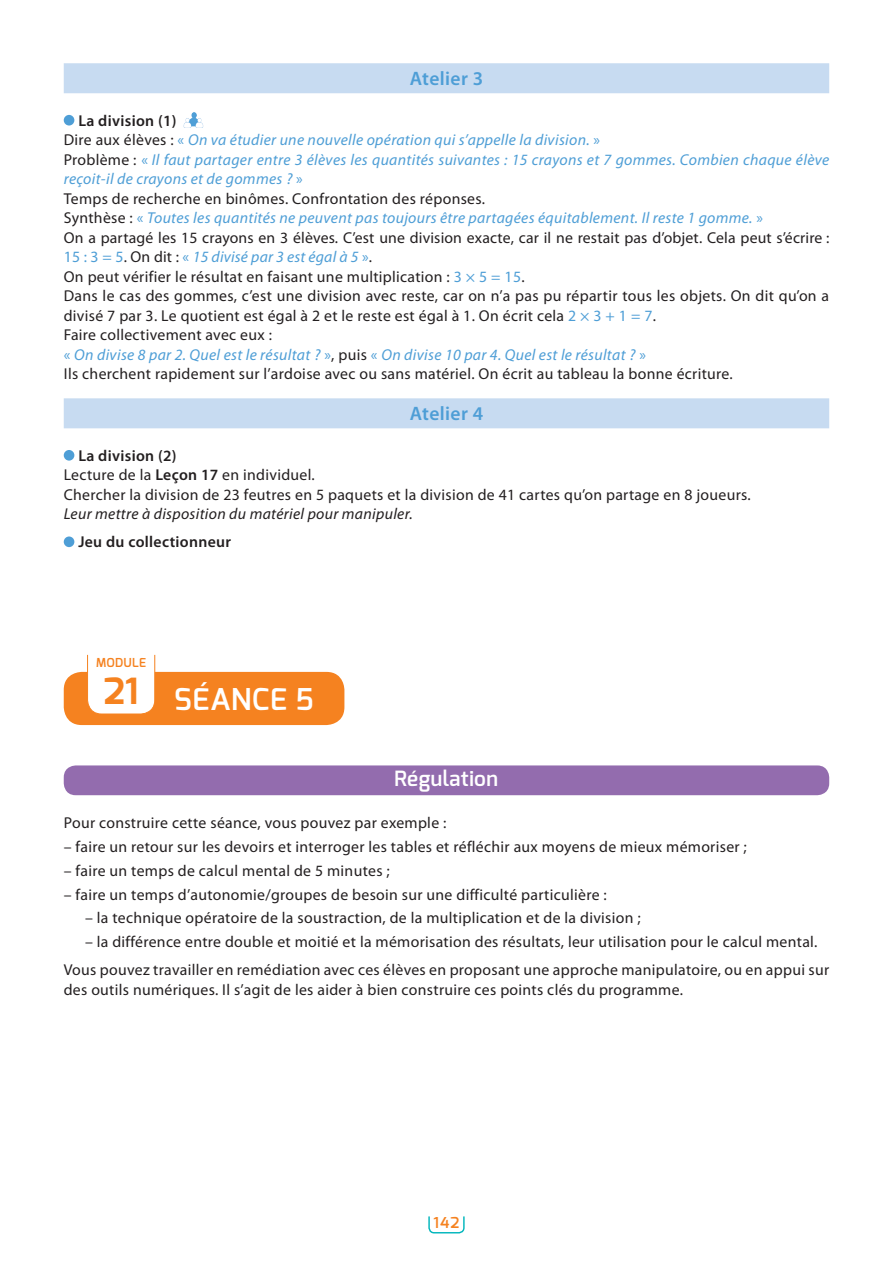
<style>
.page{position:relative;width:893px;height:1263px;background:#fff}
.page>*{position:absolute;margin:0;border:0;box-sizing:border-box;transform-origin:0 0}
.t1{font:600 30px "Exo";letter-spacing:.02em;color:#fff}
.t2{font:600 21px "Exo";letter-spacing:.02em;color:#fff}
.t3{font:600 19.5px "Myriad Pro";letter-spacing:.02em;color:#4e9ed6}
.t4{font:15.75px/19.5px "Myriad Pro";letter-spacing:.02em;color:#231f20}
.t5{font:italic 15.75px "Myriad Pro";letter-spacing:.02em;color:#231f20}
.t6{font:600 15.75px "Myriad Pro";letter-spacing:.02em;color:#231f20}
.t7{font:600 15px "Exo";color:#f58220}
.t8{font:600 12.3px "Exo";letter-spacing:.02em;color:#f58220}
.s1{font-weight:600}
.s2{color:#4e9ed6}
.s3{font-style:italic;color:#4e9ed6}
</style>
<div class="page">
<svg style="left:428px;top:1216px;width:37px;height:18px"></svg>
<div style="left:64px;top:765px;width:765px;height:30px;background:#936cae;border-radius:12px"></div>
<div style="left:64px;top:672px;width:280px;height:53px;background:#f58220;border-radius:18px"></div>
<svg style="left:87px;top:654px;width:69px;height:60px"></svg>
<div style="left:64px;top:63px;width:765px;height:30px;background:#c7dbf1"></div>
<div style="left:64px;top:398px;width:765px;height:30px;background:#c7dbf1"></div>
<div style="left:64px;top:115px;width:10px;height:11px;background:#4e9ed6;border-radius:50%"></div>
<img style="left:183px;top:112px;width:21px;height:16px">
<div style="left:64px;top:450px;width:10px;height:11px;background:#4e9ed6;border-radius:50%"></div>
<div style="left:64px;top:536px;width:10px;height:11px;background:#4e9ed6;border-radius:50%"></div>
<p class="t3" style="left:410px;top:67px;width:75px">Atelier 3</p>
<p class="t4" style="left:64px;top:111px;width:767px;text-indent:15px"><span class="s1">La division (1)<br></span>Dire aux élèves : <span class="s2">«</span> <span class="s3">On va étudier une nouvelle opération qui s’appelle la division.</span> <span class="s2">»<br></span>Problème : <span class="s2">«</span> <span class="s3">Il faut partager entre 3 élèves les quantités suivantes : 15 crayons et 7 gommes. Combien chaque élève reçoit-il de crayons et de gommes ?</span> <span class="s2">»<br></span>Temps de recherche en binômes. Confrontation des réponses.<br>Synthèse : <span class="s2">«</span> <span class="s3">Toutes les quantités ne peuvent pas toujours être partagées équitablement. Il reste 1 gomme.</span> <span class="s2">»<br></span>On a partagé les 15 crayons en 3 élèves. C’est une division exacte, car il ne restait pas d’objet. Cela peut s’écrire :<br><span class="s2">15 : 3 = 5</span>. On dit : <span class="s2">«</span> <span class="s3">15 divisé par 3 est égal à 5</span> <span class="s2">»</span>.<br>On peut vérifier le résultat en faisant une multiplication : <span class="s2">3 × 5 = 15</span>.<br>Dans le cas des gommes, c’est une division avec reste, car on n’a pas pu répartir tous les objets. On dit qu’on a divisé 7 par 3. Le quotient est égal à 2 et le reste est égal à 1. On écrit cela <span class="s2">2 × 3 + 1 = 7</span>.<br>Faire collectivement avec eux :<br><span class="s2">«</span> <span class="s3">On divise 8 par 2. Quel est le résultat ?</span> <span class="s2">»</span>, puis <span class="s2">«</span> <span class="s3">On divise 10 par 4. Quel est le résultat ?</span> <span class="s2">»<br></span>Ils cherchent rapidement sur l’ardoise avec ou sans matériel. On écrit au tableau la bonne écriture.</p>
<p class="t3" style="left:410px;top:402px;width:75px">Atelier 4</p>
<p class="t4" style="left:64px;top:446px;width:689px;text-indent:15px"><span class="s1">La division (2)<br></span>Lecture de la <span class="s1">Leçon 17</span> en individuel.<br>Chercher la division de 23 feutres en 5 paquets et la division de 41 cartes qu’on partage en 8 joueurs.</p>
<p class="t5" style="left:64px;top:505px;width:350px">Leur mettre à disposition du matériel pour manipuler.</p>
<p class="t6" style="left:78px;top:533px;width:154px">Jeu du collectionneur</p>
<p class="t8" style="left:96px;top:655px;width:51px">MODULE</p>
<h1 class="t1" style="left:104px;top:680px;width:211px"><sup>21</sup> SÉANCE 5</h1>
<h2 class="t2" style="left:395px;top:765px;width:105px">Régulation</h2>
<p class="t4" style="left:64px;top:813px;width:384px">Pour construire cette séance, vous pouvez par exemple :</p>
<p class="t4" style="left:64px;top:837px;width:685px">– faire un retour sur les devoirs et interroger les tables et réfléchir aux moyens de mieux mémoriser ;</p>
<p class="t4" style="left:64px;top:861px;width:327px">– faire un temps de calcul mental de 5 minutes ;</p>
<p class="t4" style="left:64px;top:885px;width:544px">– faire un temps d’autonomie/groupes de besoin sur une difficulté particulière :</p>
<p class="t4" style="left:85px;top:908px;width:557px">– la technique opératoire de la soustraction, de la multiplication et de la division ;</p>
<p class="t4" style="left:64px;top:928px;width:767px;line-height:28px;text-indent:21px">– la différence entre double et moitié et la mémorisation des résultats, leur utilisation pour le calcul mental.<br>Vous pouvez travailler en remédiation avec ces élèves en proposant une approche manipulatoire, ou en appui sur</p>
<p class="t4" style="left:64px;top:980px;width:621px">des outils numériques. Il s’agit de les aider à bien construire ces points clés du programme.</p>
<p class="t7" style="left:434px;top:1212px;width:27px">142</p>
</div>
